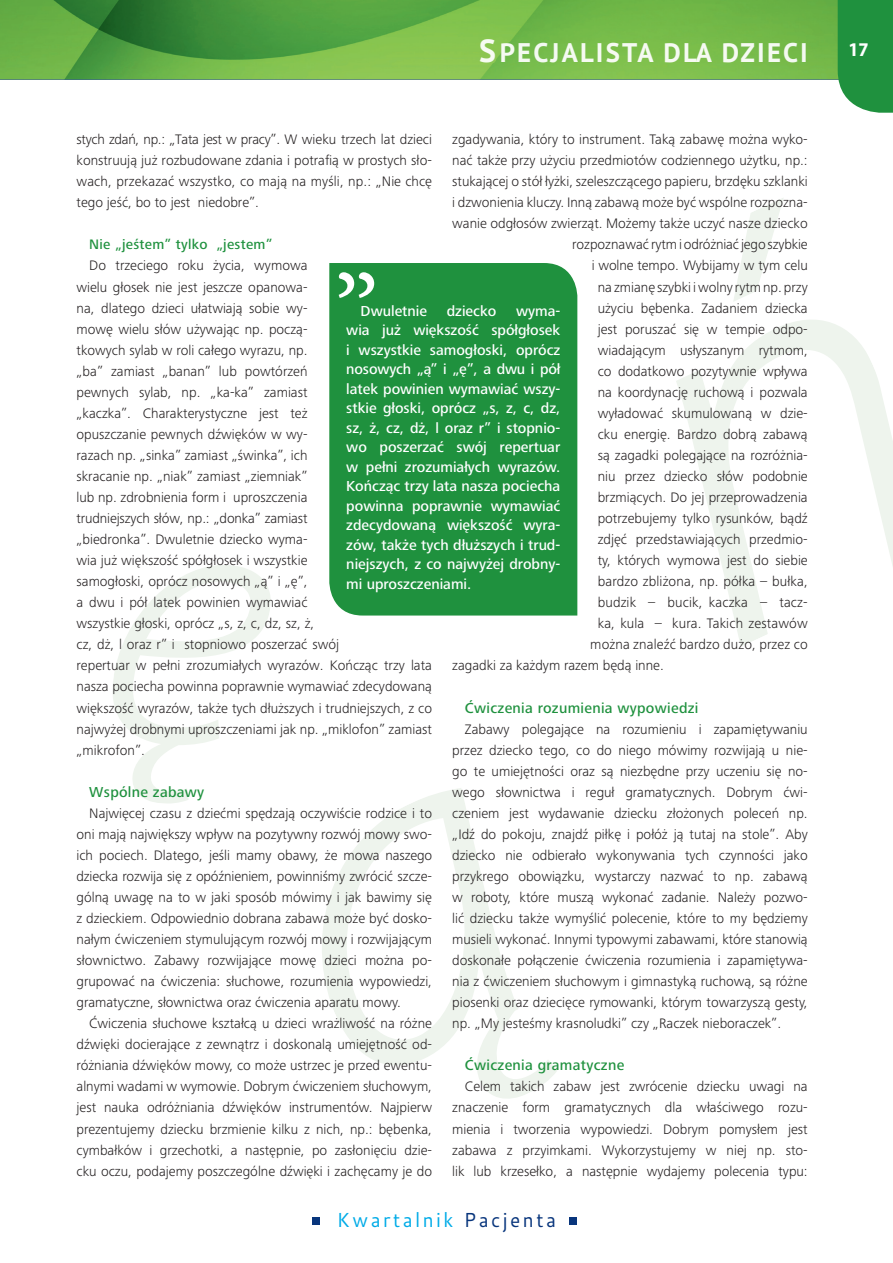
<style>
.page{position:relative;width:893px;height:1263px;background:#fff}
.page>*{position:absolute;margin:0;border:0;box-sizing:border-box;transform-origin:0 0}
.t1{font:700 26.85px "PT Sans";letter-spacing:.08em;color:#f6faf2}
.t2{font:20.25px "Cantarell";letter-spacing:.13em;color:#00abe7;scale:.94 1}
.t3{font:700 semi-condensed 19.5px "Myriad Pro";color:#fff}
.t4{font:500 15px/19.5px "Frutiger Next Pro";color:#fff;text-align:justify}
.t5{font:500 15px "Frutiger Next Pro";letter-spacing:.02em;color:#1f913e}
.t6{font:300 14.25px/21px "Frutiger Next Pro";color:#231f20;text-align:justify}
.t7{font:500 14.25px "Frutiger Next Pro";letter-spacing:.02em;color:#1f913e}
.s1{font-size:31.8px;color:#f7fbf2}
.s2{color:#f3f9f1}
.s3{color:#f4faf2}
.s4{color:#08357c}
</style>
<div class="page">
<div style="left:329px;top:263px;width:247px;height:352px;background:#1f913e"></div>
<svg style="left:339px;top:272px;width:35px;height:26px"></svg>
<div style="left:312px;top:1217px;width:8px;height:7px;background:#08357c"></div>
<div style="left:569px;top:1217px;width:8px;height:7px;background:#08357c"></div>
<img style="left:0;top:0;width:838px;height:80px">
<div style="left:838px;top:0;width:55px;height:113px;background:#1f913e"></div>
<img style="left:480px;top:39px;width:15px;height:24px">
<img style="left:501px;top:43px;width:305px;height:19px">
<svg style="left:576px;top:287px;width:2px;height:329px"></svg>
<h1 class="t1" style="left:479px;top:38px;width:330px"><span class="s1">S</span>P<span class="s2">EC</span><span class="s3">JA</span>LISTA DLA DZ<span class="s3">IE</span><span class="s2">CI</span></h1>
<h3 class="t3" style="left:848px;top:42px;width:22px">17</h3>
<p class="t6" style="left:77px;top:130px;width:357px">stych zdań, np.: „Tata jest w pracy”. W wieku trzech lat dzieci konstruują już rozbudowane zdania i potrafią w prostych sło&shy;wach, przekazać wszystko, co mają na myśli, np.: „Nie chcę tego jeść, bo to jest niedobre”.</p>
<p class="t7" style="left:89px;top:239px;width:185px">Nie „jeśtem” tylko „jestem”</p>
<p class="t6" style="left:77px;top:256px;width:357px;text-align:left;text-indent:13px">Do trzeciego roku życia, wymowa<br>wielu głosek nie jest jeszcze opanowa-<br>na, dlatego dzieci ułatwiają sobie wy-<br>mowę wielu słów używając np. począ-<br>tkowych sylab w roli całego wyrazu, np.<br>„ba” zamiast „banan” lub powtórzeń<br>pewnych sylab, np. „ka-ka” zamiast<br>„kaczka”. Charakterystyczne jest też<br>opuszczanie pewnych dźwięków w wy-<br>razach np. „sinka” zamiast „świnka”, ich<br>skracanie np. „niak” zamiast „ziemniak”<br>lub np. zdrobnienia form i uproszczenia<br>trudniejszych słów, np.: „donka” zamiast<br>„biedronka”. Dwuletnie dziecko wyma-<br>wia już większość spółgłosek i wszystkie<br>samogłoski, oprócz nosowych „ą” i „ę”,<br>a dwu i pół latek powinien wymawiać<br>wszystkie głoski, oprócz „s, z, c, dz, sz, ż,<br>cz, dż, l oraz r” i stopniowo poszerzać swój<br>repertuar w pełni zrozumiałych wyrazów. Kończąc trzy lata nasza pociecha powinna poprawnie wymawiać zdecydowaną większość wyrazów, także tych dłuższych i trudniejszych, z co najwyżej drobnymi uproszczeniami jak np. „miklofon” zamiast „mikrofon”.</p>
<p class="t5" style="left:89px;top:786px;width:117px">Wspólne zabawy</p>
<p class="t6" style="left:77px;top:803px;width:357px;text-indent:13px">Najwięcej czasu z dziećmi spędzają oczywiście rodzice i to oni mają największy wpływ na pozytywny rozwój mowy swo&shy;ich pociech. Dlatego, jeśli mamy obawy, że mowa naszego dziecka rozwija się z opóźnieniem, powinniśmy zwrócić szcze&shy;gólną uwagę na to w jaki sposób mówimy i jak bawimy się z dzieckiem. Odpowiednio dobrana zabawa może być dosko&shy;nałym ćwiczeniem stymulującym rozwój mowy i rozwijającym słownictwo. Zabawy rozwijające mowę dzieci można po&shy;grupować na ćwiczenia: słuchowe, rozumienia wypowiedzi, gramatyczne, słownictwa oraz ćwiczenia aparatu mowy.</p>
<p class="t6" style="left:77px;top:1014px;width:357px;text-indent:13px">Ćwiczenia słuchowe kształcą u dzieci wrażliwość na różne dźwięki docierające z zewnątrz i doskonalą umiejętność od&shy;różniania dźwięków mowy, co może ustrzec je przed ewentu&shy;alnymi wadami w wymowie. Dobrym ćwiczeniem słuchowym, jest nauka odróżniania dźwięków instrumentów. Najpierw prezentujemy dziecku brzmienie kilku z nich, np.: bębenka, cymbałków i grzechotki, a następnie, po zasłonięciu dzie&shy;cku oczu, podajemy poszczególne dźwięki i zachęcamy je do</p>
<p class="t6" style="left:452px;top:130px;width:357px">zgadywania, który to instrument. Taką zabawę można wyko-</p>
<p class="t6" style="left:452px;top:151px;width:357px">nać także przy użyciu przedmiotów codziennego użytku, np.:</p>
<p class="t6" style="left:452px;top:172px;width:357px">stukającej o stół łyżki, szeleszczącego papieru, brzdęku szklanki</p>
<p class="t6" style="left:452px;top:193px;width:357px">i dzwonienia kluczy. Inną zabawą może być wspólne rozpozna-</p>
<p class="t6" style="left:452px;top:214px;width:357px">wanie odgłosów zwierząt. Możemy także uczyć nasze dziecko</p>
<p class="t6" style="left:572px;top:235px;width:237px">rozpoznawać rytm i odróżniać jego szybkie</p>
<p class="t6" style="left:592px;top:256px;width:218px">i wolne tempo. Wybijamy w tym celu</p>
<p class="t6" style="left:598px;top:277px;width:212px">na zmianę szybki i wolny rytm np. przy</p>
<p class="t6" style="left:598px;top:298px;width:212px">użyciu bębenka. Zadaniem dziecka</p>
<p class="t6" style="left:598px;top:319px;width:211px">jest poruszać się w tempie odpo-</p>
<p class="t6" style="left:598px;top:340px;width:211px">wiadającym usłyszanym rytmom,</p>
<p class="t6" style="left:598px;top:362px;width:211px">co dodatkowo pozytywnie wpływa</p>
<p class="t6" style="left:598px;top:383px;width:211px">na koordynację ruchową i pozwala</p>
<p class="t6" style="left:598px;top:404px;width:211px">wyładować skumulowaną w dzie-</p>
<p class="t6" style="left:598px;top:425px;width:211px">cku energię. Bardzo dobrą zabawą</p>
<p class="t6" style="left:598px;top:446px;width:211px">są zagadki polegające na rozróżnia-</p>
<p class="t6" style="left:598px;top:467px;width:211px">niu przez dziecko słów podobnie</p>
<p class="t6" style="left:598px;top:488px;width:212px">brzmiących. Do jej przeprowadzenia</p>
<p class="t6" style="left:598px;top:509px;width:211px">potrzebujemy tylko rysunków, bądź</p>
<p class="t6" style="left:598px;top:530px;width:211px">zdjęć przedstawiających przedmio-</p>
<p class="t6" style="left:598px;top:551px;width:212px">ty, których wymowa jest do siebie</p>
<p class="t6" style="left:598px;top:572px;width:212px">bardzo zbliżona, np. półka – bułka,</p>
<p class="t6" style="left:598px;top:593px;width:212px">budzik – bucik, kaczka – tacz-</p>
<p class="t6" style="left:598px;top:614px;width:212px">ka, kula – kura. Takich zestawów</p>
<p class="t6" style="left:590px;top:635px;width:219px">można znaleźć bardzo dużo, przez co</p>
<p class="t6" style="left:452px;top:656px;width:213px">zagadki za każdym razem będą inne.</p>
<p class="t5" style="left:465px;top:702px;width:235px">Ćwiczenia rozumienia wypowiedzi</p>
<p class="t6" style="left:452px;top:719px;width:357px;text-indent:13px">Zabawy polegające na rozumieniu i zapamiętywaniu przez dziecko tego, co do niego mówimy rozwijają u nie&shy;go te umiejętności oraz są niezbędne przy uczeniu się no&shy;wego słownictwa i reguł gramatycznych. Dobrym ćwi&shy;czeniem jest wydawanie dziecku złożonych poleceń np. „Idź do pokoju, znajdź piłkę i połóż ją tutaj na stole”. Aby dziecko nie odbierało wykonywania tych czynności jako przykrego obowiązku, wystarczy nazwać to np. zabawą w roboty, które muszą wykonać zadanie. Należy pozwo&shy;lić dziecku także wymyślić polecenie, które to my będziemy musieli wykonać. Innymi typowymi zabawami, które stanowią doskonałe połączenie ćwiczenia rozumienia i zapamiętywa&shy;nia z ćwiczeniem słuchowym i gimnastyką ruchową, są różne piosenki oraz dziecięce rymowanki, którym towarzyszą gesty, np. „My jesteśmy krasnoludki” czy „Raczek nieboraczek”.</p>
<p class="t5" style="left:465px;top:1059px;width:161px">Ćwiczenia gramatyczne</p>
<p class="t6" style="left:452px;top:1077px;width:357px;text-indent:13px">Celem takich zabaw jest zwrócenie dziecku uwagi na znaczenie form gramatycznych dla właściwego rozu&shy;mienia i tworzenia wypowiedzi. Dobrym pomysłem jest zabawa z przyimkami. Wykorzystujemy w niej np. sto&shy;lik lub krzesełko, a następnie wydajemy polecenia typu:</p>
<p class="t4" style="left:361px;top:302px;width:68px">Dwuletnie</p>
<p class="t4" style="left:447px;top:302px;width:51px">dziecko</p>
<p class="t4" style="left:346px;top:302px;width:216px;text-indent:170px">wyma&shy;wia już większość spółgłosek i wszystkie samogłoski, oprócz nosowych „ą” i „ę”, a dwu i pół latek powinien wymawiać wszy&shy;stkie głoski, oprócz „s, z, c, dz, sz, ż, cz, dż, l oraz r” i stopnio&shy;wo poszerzać swój repertuar w pełni zrozumiałych wyrazów.<br>Kończąc trzy lata nasza pociecha powinna poprawnie wymawiać zdecydowaną większość wyra&shy;zów, także tych dłuższych i trud&shy;niejszych, z co najwyżej drobny&shy;mi uproszczeniami.</p>
<h2 class="t2" style="left:337px;top:1206px;width:234px">Kwartalnik <span class="s4">Pacjenta</span></h2>
</div>
